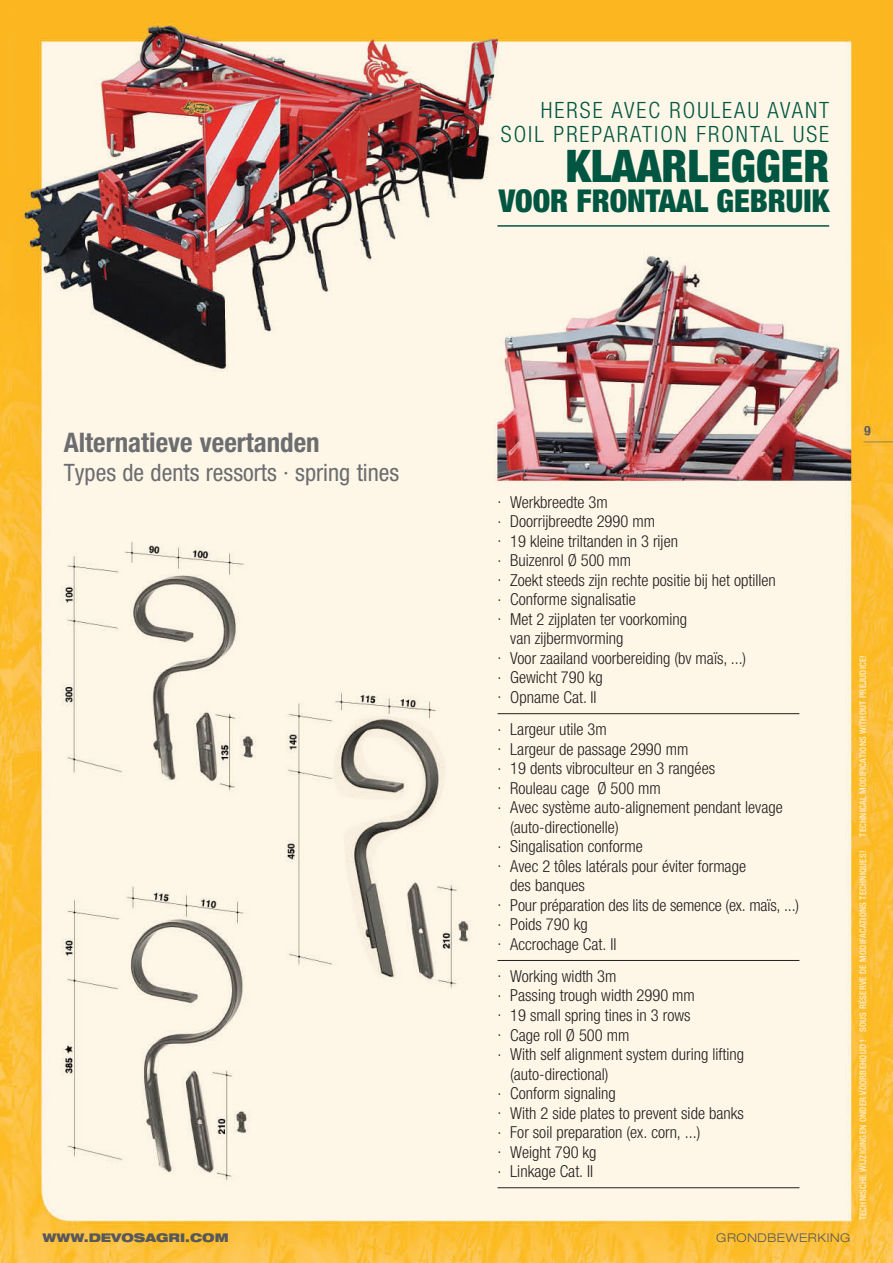
<style>
.page{position:relative;width:893px;height:1263px;background:#fff}
.page>*{position:absolute;margin:0;border:0;box-sizing:border-box;transform-origin:0 0}
.t1{font:900 condensed 45px "Helvetica Neue";color:#005641}
.t2{font:900 condensed 31.5px "Helvetica Neue";color:#005641}
.t3{font:700 condensed 27px "Helvetica Neue";color:#6c6d70}
.t4{font:condensed 24px "Helvetica Neue";color:#6c6d70}
.t5{font:300 condensed 22.5px/24px "Helvetica Neue";letter-spacing:.09em;color:#005641}
.t6{font:300 condensed 16.5px "Helvetica Neue";color:#231f20}
.t7{font:900 expanded 12px "Helvetica Neue";color:#57585a}
.t8{font:300 expanded 12px "Helvetica Neue";letter-spacing:.05em;color:#57585a}
.t9{font:500 condensed 9px "Helvetica Neue";letter-spacing:.025em;color:#feefd0}
</style>
<div class="page">
<img style="left:0;top:0;width:893px;height:1263px">
<hr style="left:497px;top:225px;width:332px;height:2px;background:#005641">
<hr style="left:497px;top:713px;width:302px;height:1px;background:#231f20">
<hr style="left:497px;top:960px;width:302px;height:1px;background:#231f20">
<hr style="left:497px;top:1187px;width:302px;height:1px;background:#231f20">
<h3 class="t5" style="left:501px;top:98px;width:325px;text-indent:169px">rouleau avant<br>Soil preparation frontal use</h3>
<h1 class="t1" style="left:566px;top:139px;width:265px">KLAARLEGGER</h1>
<h2 class="t2" style="left:499px;top:182px;width:332px">VOOR FRONTAAL GEBRUIK</h2>
<h3 class="t5" style="left:541px;top:98px;width:84px">Herse avec</h3>
<h3 class="t3" style="left:64px;top:426px;width:258px">Alternatieve veertanden</h3>
<h3 class="t4" style="left:64px;top:458px;width:337px">Types de dents ressorts · spring tines</h3>
<p class="t6" style="left:497px;top:492px;width:112px">. Werkbreedte 3m</p>
<p class="t6" style="left:497px;top:512px;width:159px">. Doorrijbreedte 2990 mm</p>
<p class="t6" style="left:497px;top:531px;width:182px">. 19 kleine triltanden in 3 rijen</p>
<p class="t6" style="left:497px;top:551px;width:135px">. Buizenrol Ø 500 mm</p>
<p class="t6" style="left:497px;top:571px;width:280px">. Zoekt steeds zijn rechte positie bij het optillen</p>
<p class="t6" style="left:497px;top:590px;width:140px">. Conforme signalisatie</p>
<p class="t6" style="left:497px;top:610px;width:191px">. Met 2 zijplaten ter voorkoming</p>
<p class="t6" style="left:510px;top:629px;width:115px">van zijbermvorming</p>
<p class="t6" style="left:497px;top:649px;width:250px">. Voor zaailand voorbereiding (bv maïs, ...)</p>
<p class="t6" style="left:497px;top:668px;width:107px">. Gewicht 790 kg</p>
<p class="t6" style="left:497px;top:688px;width:96px">. Opname Cat. II</p>
<p class="t6" style="left:497px;top:720px;width:111px">. Largeur utile 3m</p>
<p class="t6" style="left:497px;top:739px;width:192px">. Largeur de passage 2990 mm</p>
<p class="t6" style="left:497px;top:759px;width:219px">. 19 dents vibroculteur en 3 rangées</p>
<p class="t6" style="left:497px;top:778px;width:165px">. Rouleau cage Ø 500 mm</p>
<p class="t6" style="left:497px;top:798px;width:287px">. Avec système auto-alignement pendant levage</p>
<p class="t6" style="left:510px;top:817px;width:110px">(auto-directionelle)</p>
<p class="t6" style="left:497px;top:837px;width:147px">. Singalisation conforme</p>
<p class="t6" style="left:497px;top:856px;width:250px">. Avec 2 tôles latérals pour éviter formage</p>
<p class="t6" style="left:510px;top:876px;width:76px">des banques</p>
<p class="t6" style="left:497px;top:895px;width:303px">. Pour préparation des lits de semence (ex. maïs, ...)</p>
<p class="t6" style="left:497px;top:915px;width:92px">. Poids 790 kg</p>
<p class="t6" style="left:497px;top:934px;width:116px">. Accrochage Cat. II</p>
<p class="t6" style="left:497px;top:967px;width:120px">. Working width 3m</p>
<p class="t6" style="left:497px;top:986px;width:199px">. Passing trough width 2990 mm</p>
<p class="t6" style="left:497px;top:1006px;width:195px">. 19 small spring tines in 3 rows</p>
<p class="t6" style="left:497px;top:1025px;width:133px">. Cage roll Ø 500 mm</p>
<p class="t6" style="left:497px;top:1045px;width:248px">. With self alignment system during lifting</p>
<p class="t6" style="left:510px;top:1064px;width:100px">(auto-directional)</p>
<p class="t6" style="left:497px;top:1084px;width:120px">. Conform signaling</p>
<p class="t6" style="left:497px;top:1103px;width:248px">. With 2 side plates to prevent side banks</p>
<p class="t6" style="left:497px;top:1123px;width:204px">. For soil preparation (ex. corn, ...)</p>
<p class="t6" style="left:497px;top:1142px;width:101px">. Weight 790 kg</p>
<p class="t6" style="left:497px;top:1162px;width:93px">. Linkage Cat. II</p>
<p class="t7" style="left:43px;top:1229px;width:188px">WWW.DEVOSAGRI.COM</p>
<p class="t8" style="left:716px;top:1230px;width:134px">GRONDBEWERKING</p>
<p class="t9" style="left:857px;top:837px;width:183px;rotate:-90deg">Technical modifications without prejudice!</p>
<p class="t9" style="left:857px;top:1220px;width:371px;rotate:-90deg">Technische wijzigingen onder voorbehoud ! Sous réserve de modifacations techniques!</p>
</div>
